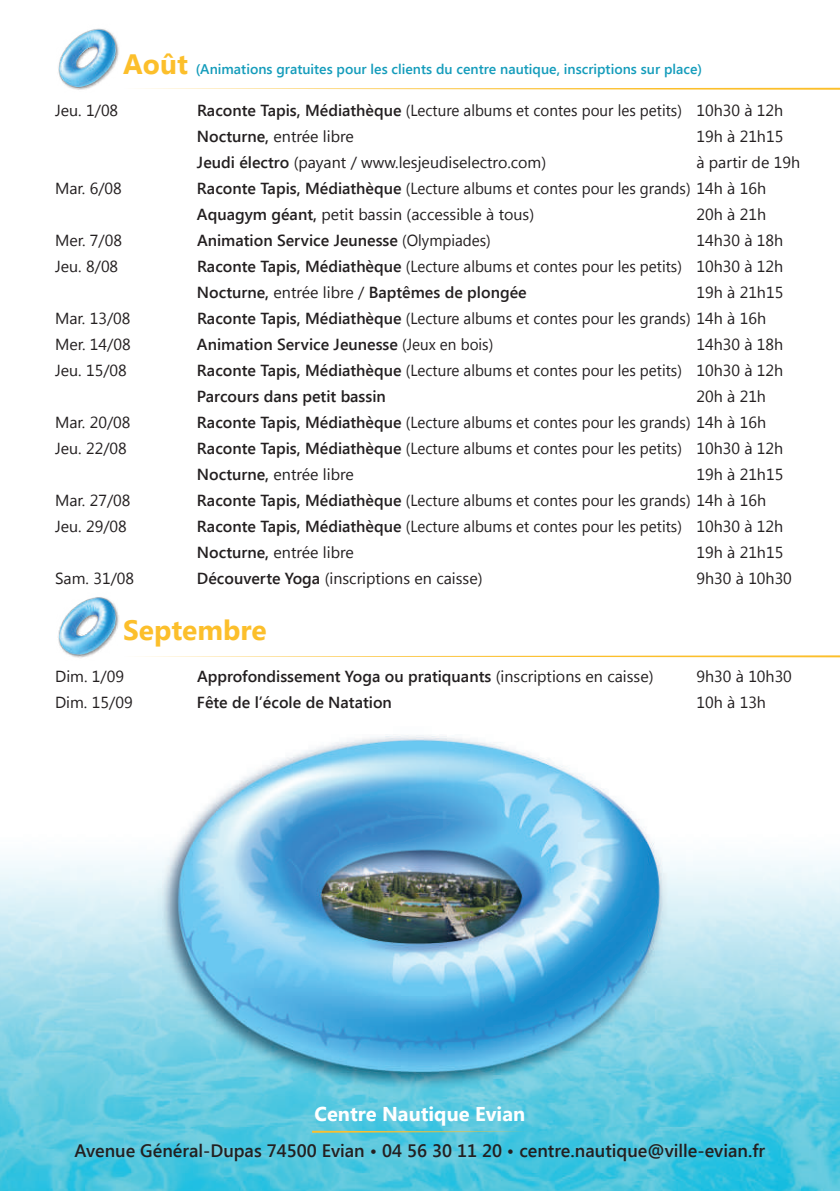
<style>
.page{position:relative;width:840px;height:1191px;background:#fff}
.page>*{position:absolute;margin:0;border:0;box-sizing:border-box;transform-origin:0 0}
.t1{font:700 28px "Segoe UI";color:#fcbf2b}
.t2{font:700 20px "Segoe UI";color:#fff}
.t3{font:600 18px "Segoe UI";color:#231f20}
.t4{font:16px/26px "Segoe UI";color:#231f20;scale:.95 1}
.t5{font:16px "Segoe UI";color:#231f20}
.t6{font:600 16px/26px "Segoe UI";color:#231f20}
.t7{font:600 14px "Segoe UI";color:#149cbb}
.s1{font-weight:700;font-size:28px;color:#fcbf2b}
.s2{font-weight:600}
.s3{font-weight:400}
</style>
<div class="page">
<img style="left:0;top:657px;width:839px;height:534px">
<img style="left:58px;top:28px;width:61px;height:62px">
<img style="left:56px;top:597px;width:65px;height:64px">
<svg style="left:141px;top:88px;width:698px;height:2px"></svg>
<svg style="left:141px;top:655px;width:698px;height:2px"></svg>
<svg style="left:312px;top:1130px;width:215px;height:2px"></svg>
<p class="t7" style="left:123px;top:59px;width:580px"><span class="s1">Août</span> (Animations gratuites pour les clients du centre nautique, inscriptions sur place)</p>
<p class="t5" style="left:55px;top:99px;width:65px">Jeu. 1/08</p>
<p class="t4" style="left:197px;top:97px;width:618px"><span class="s2">Raconte Tapis, Médiathèque</span> (Lecture albums et contes pour les petits) 10h30 à 12h<br><span class="s2">Nocturne,</span> entrée libre</p>
<p class="t5" style="left:696px;top:125px;width:88px">19h à 21h15</p>
<p class="t5" style="left:197px;top:151px;width:350px"><span class="s2">Jeudi électro</span> (payant / www.lesjeudiselectro.com)</p>
<p class="t5" style="left:696px;top:151px;width:105px">à partir de 19h</p>
<p class="t5" style="left:55px;top:177px;width:68px">Mar. 6/08</p>
<p class="t4" style="left:197px;top:175px;width:600px"><span class="s2">Raconte Tapis, Médiathèque</span> (Lecture albums et contes pour les grands) 14h à 16h<br><span class="s2">Aquagym géant,</span> petit bassin (accessible à tous)</p>
<p class="t5" style="left:696px;top:203px;width:71px">20h à 21h</p>
<p class="t5" style="left:55px;top:229px;width:68px">Mer. 7/08</p>
<p class="t6" style="left:197px;top:226px;width:295px">Animation Service Jeunesse <span class="s3">(Olympiades)</span></p>
<p class="t5" style="left:696px;top:229px;width:88px">14h30 à 18h</p>
<p class="t5" style="left:55px;top:255px;width:65px">Jeu. 8/08</p>
<p class="t4" style="left:197px;top:253px;width:618px"><span class="s2">Raconte Tapis, Médiathèque</span> (Lecture albums et contes pour les petits) 10h30 à 12h<br><span class="s2">Nocturne,</span> entrée libre / <span class="s2">Baptêmes de plongée</span></p>
<p class="t5" style="left:696px;top:281px;width:88px">19h à 21h15</p>
<p class="t5" style="left:55px;top:307px;width:77px">Mar. 13/08</p>
<p class="t4" style="left:197px;top:305px;width:600px"><span class="s2">Raconte Tapis, Médiathèque</span> (Lecture albums et contes pour les grands) 14h à 16h</p>
<p class="t5" style="left:55px;top:333px;width:77px">Mer. 14/08</p>
<p class="t6" style="left:197px;top:330px;width:297px">Animation Service Jeunesse <span class="s3">(Jeux en bois)</span></p>
<p class="t5" style="left:696px;top:333px;width:88px">14h30 à 18h</p>
<p class="t5" style="left:55px;top:359px;width:73px">Jeu. 15/08</p>
<p class="t6" style="left:197px;top:356px;width:587px">Raconte Tapis, Médiathèque <span class="s3">(Lecture albums et contes pour les petits) 10h30 à 12h<br></span>Parcours dans petit bassin</p>
<p class="t5" style="left:696px;top:385px;width:71px">20h à 21h</p>
<p class="t5" style="left:55px;top:411px;width:77px">Mar. 20/08</p>
<p class="t4" style="left:197px;top:409px;width:600px"><span class="s2">Raconte Tapis, Médiathèque</span> (Lecture albums et contes pour les grands) 14h à 16h</p>
<p class="t5" style="left:55px;top:437px;width:73px">Jeu. 22/08</p>
<p class="t4" style="left:197px;top:435px;width:618px"><span class="s2">Raconte Tapis, Médiathèque</span> (Lecture albums et contes pour les petits) 10h30 à 12h<br><span class="s2">Nocturne,</span> entrée libre</p>
<p class="t5" style="left:696px;top:463px;width:88px">19h à 21h15</p>
<p class="t5" style="left:55px;top:489px;width:77px">Mar. 27/08</p>
<p class="t4" style="left:197px;top:487px;width:600px"><span class="s2">Raconte Tapis, Médiathèque</span> (Lecture albums et contes pour les grands) 14h à 16h</p>
<p class="t5" style="left:55px;top:515px;width:73px">Jeu. 29/08</p>
<p class="t4" style="left:197px;top:513px;width:618px"><span class="s2">Raconte Tapis, Médiathèque</span> (Lecture albums et contes pour les petits) 10h30 à 12h<br><span class="s2">Nocturne,</span> entrée libre</p>
<p class="t5" style="left:696px;top:541px;width:88px">19h à 21h15</p>
<p class="t5" style="left:55px;top:567px;width:81px">Sam. 31/08</p>
<p class="t5" style="left:197px;top:567px;width:287px"><span class="s2">Découverte Yoga</span> (inscriptions en caisse)</p>
<p class="t5" style="left:696px;top:567px;width:97px">9h30 à 10h30</p>
<h1 class="t1" style="left:123px;top:610px;width:145px">Septembre</h1>
<p class="t5" style="left:55px;top:665px;width:70px">Dim. 1/09</p>
<p class="t6" style="left:197px;top:662px;width:458px">Approfondissement Yoga ou pratiquants <span class="s3">(inscriptions en caisse)</span></p>
<p class="t5" style="left:696px;top:665px;width:97px">9h30 à 10h30</p>
<p class="t5" style="left:55px;top:691px;width:79px">Dim. 15/09</p>
<p class="t6" style="left:197px;top:688px;width:196px">Fête de l’école de Natation</p>
<p class="t5" style="left:696px;top:691px;width:71px">10h à 13h</p>
<p class="t2" style="left:314px;top:1099px;width:212px">Centre Nautique Evian</p>
<p class="t3" style="left:74px;top:1137px;width:692px">Avenue Général-Dupas 74500 Evian • 04 56 30 11 20 • centre.nautique@ville-evian.fr</p>
</div>
